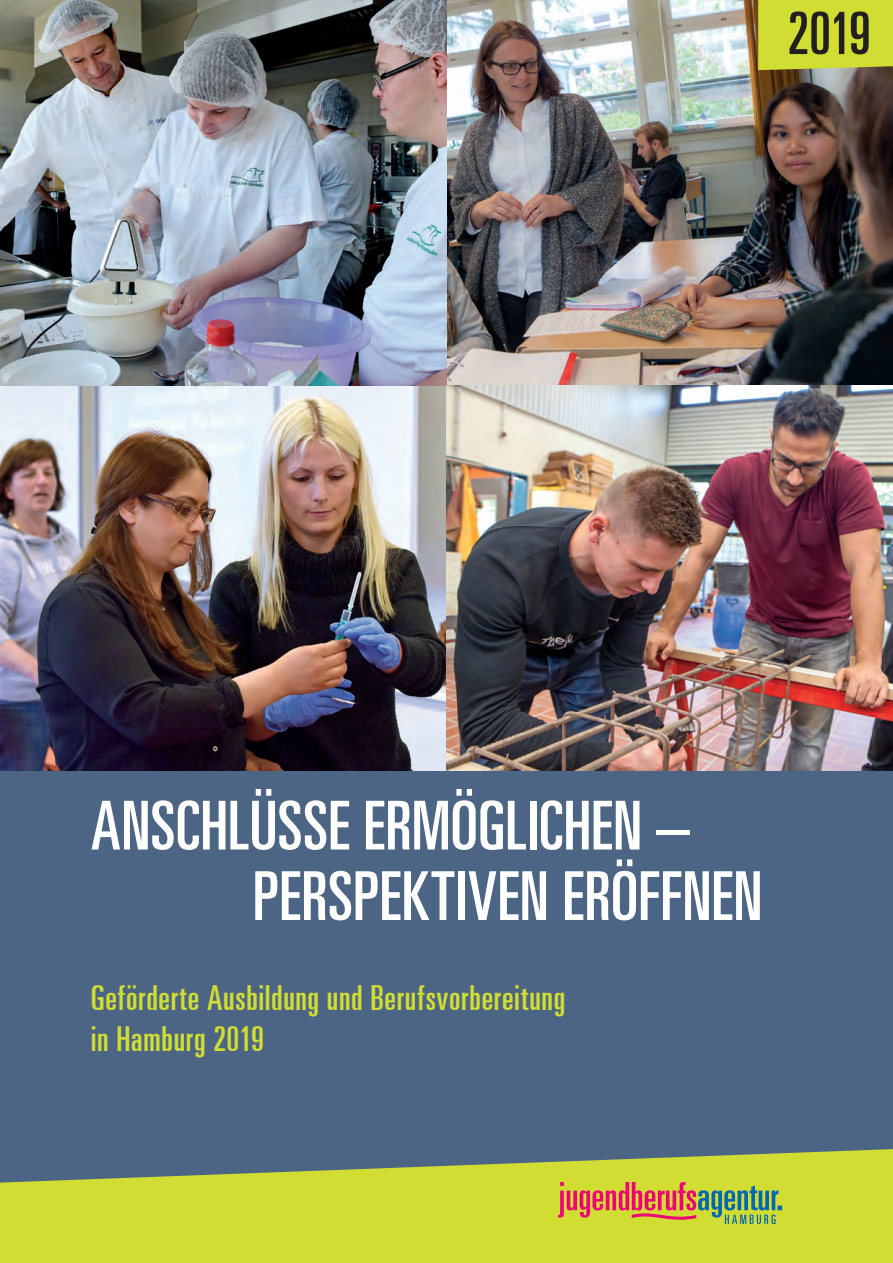
<style>
.page{position:relative;width:893px;height:1263px;background:#fff}
.page>*{position:absolute;margin:0;border:0;box-sizing:border-box;transform-origin:0 0}
.t1{font:ultra-condensed 67.5px/70.5px "Univers LT";letter-spacing:.01em;color:#fff}
.t2{font:ultra-condensed 58.5px "Univers LT";color:#231f20}
.t3{font:ultra-condensed 34.5px/41.4px "Univers LT";letter-spacing:.02em;color:#d1dd33}
</style>
<div class="page">
<img style="left:0;top:0;width:893px;height:772px">
<div style="left:0;top:772px;width:893px;height:491px;background:#4d6584"></div>
<svg style="left:0;top:1149px;width:893px;height:114px;fill:#d1dd33"></svg>
<div style="left:758px;top:0;width:135px;height:70px;background:#d1dd33"></div>
<svg style="left:558px;top:1182px;width:224px;height:42px"></svg>
<h2 class="t2" style="left:787px;top:0;width:85px">2019</h2>
<h1 class="t1" style="left:253px;top:790px;width:511px;text-indent:-162px">ANSCHLÜSSE ERMÖGLICHEN –<br>PERSPEKTIVEN ERÖFFNEN</h1>
<p class="t3" style="left:91px;top:977px;width:476px">Geförderte Ausbildung und Berufsvorbereitung in Hamburg 2019</p>
</div>
